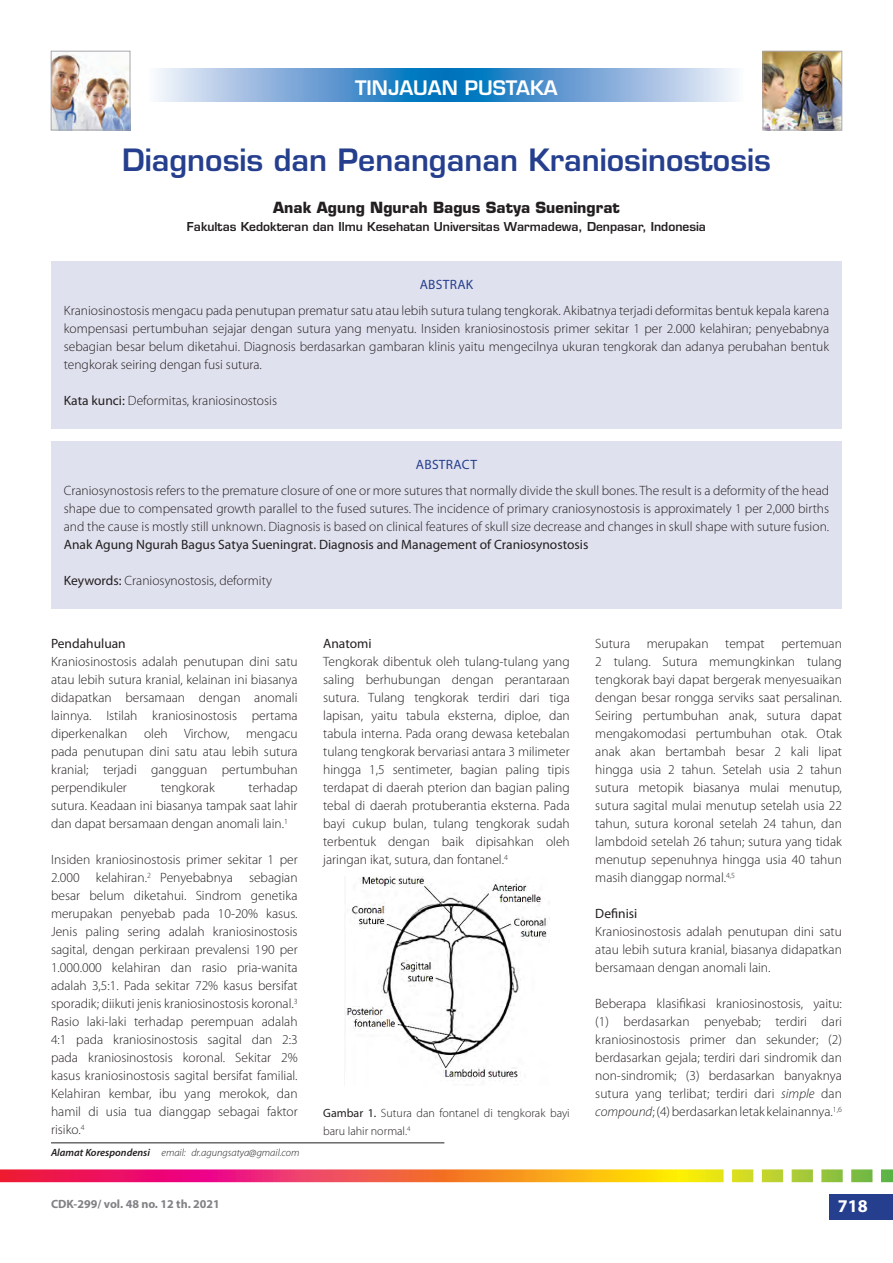
<style>
.page{position:relative;width:893px;height:1263px;background:#fff}
.page>*{position:absolute;margin:0;border:0;box-sizing:border-box;transform-origin:0 0}
.Eurostile_-_H1{font:600 30px "Eurostile LT Std";color:#253f8e}
.t1{font:600 19.5px "Eurostile LT Std";color:#fff}
.t2{font:700 18px "Myriad Pro";color:#fff}
.Eurostile_-_H2{font:700 15px "Eurostile LT Std";color:#231f20}
.MP_default{font:300 13.5px/18px "Myriad Pro";color:#231f20;text-align:justify}
.MP_abstrak_default{font:300 13.5px/18px "Myriad Pro";color:#231f20;text-align:justify}
.MP_H2{font:13.5px "Myriad Pro";color:#231f20}
.MP_abstrak_H1___colo{font:13.5px "Myriad Pro";letter-spacing:.02em;color:#253f8e}
.Eurostile_-_H3_BR{font:600 12px "Eurostile LT Std";color:#231f20}
.MP_img_title_BR{font:300 12px/18px "Myriad Pro";color:#231f20}
.t3{font:700 12px "Myriad Pro";color:#808285}
.t4{font:italic 600 10.5px "Myriad Pro";color:#231f20}
.Korespondensi_H2{font:italic 300 10.5px "Myriad Pro";color:#231f20}
.s1{font-weight:400}
.s2{font-weight:300}
.s3{font-style:italic}
</style>
<div class="page">
<div style="left:829px;top:1194px;width:64px;height:26px;background:#253f8e"></div>
<svg style="left:0;top:1169px;width:893px;height:13px;background:#e87c50"></svg>
<hr style="left:51px;top:1142px;width:393px;height:1px;background:#231f20">
<img style="left:53px;top:53px;width:75px;height:75px">
<div style="left:51px;top:51px;width:79px;height:79px;border:1px solid #a8a9ad"></div>
<img style="left:765px;top:53px;width:75px;height:75px">
<div style="left:763px;top:51px;width:79px;height:79px;border:1px solid #a8a9ad"></div>
<svg style="left:157px;top:68px;width:289px;height:34px;background:#73a9d8"></svg>
<svg style="left:446px;top:68px;width:290px;height:34px;background:#73a9d7"></svg>
<div style="left:51px;top:261px;width:791px;height:168px;background:#e0e1ee"></div>
<div style="left:51px;top:442px;width:791px;height:167px;background:#e0e1ee"></div>
<img style="left:344px;top:876px;width:203px;height:205px">
<h2 class="t1" style="left:355px;top:76px;width:204px">TINJAUAN PUSTAKA</h2>
<p class="Eurostile_-_H1" style="left:122px;top:142px;width:650px">Diagnosis dan Penanganan Kraniosinostosis</p>
<p class="Eurostile_-_H2" style="left:273px;top:198px;width:348px">Anak Agung Ngurah Bagus Satya Sueningrat</p>
<p class="Eurostile_-_H3_BR" style="left:187px;top:219px;width:520px">Fakultas Kedokteran dan Ilmu Kesehatan Universitas Warmadewa, Denpasar, Indonesia</p>
<p class="MP_abstrak_H1___colo" style="left:420px;top:276px;width:55px">ABSTRAK</p>
<p class="MP_abstrak_default" style="left:64px;top:302px;width:767px">Kraniosinostosis mengacu pada penutupan prematur satu atau lebih sutura tulang tengkorak. Akibatnya terjadi deformitas bentuk kepala karena kompensasi pertumbuhan sejajar dengan sutura yang menyatu. Insiden kraniosinostosis primer sekitar 1 per 2.000 kelahiran; penyebabnya sebagian besar belum diketahui. Diagnosis berdasarkan gambaran klinis yaitu mengecilnya ukuran tengkorak dan adanya perubahan bentuk tengkorak seiring dengan fusi sutura.</p>
<p class="MP_abstrak_default" style="left:64px;top:392px;width:215px"><span class="s1">Kata kunci:</span> Deformitas, kraniosinostosis</p>
<p class="MP_abstrak_H1___colo" style="left:416px;top:456px;width:63px">ABSTRACT</p>
<p class="MP_abstrak_default" style="left:64px;top:482px;width:767px">Craniosynostosis refers to the premature closure of one or more sutures that normally divide the skull bones. The result is a deformity of the head shape due to compensated growth parallel to the fused sutures. The incidence of primary craniosynostosis is approximately 1 per 2,000 births and the cause is mostly still unknown. Diagnosis is based on clinical features of skull size decrease and changes in skull shape with suture fusion.<br><span class="s1">Anak Agung Ngurah Bagus Satya Sueningrat. Diagnosis and Management of Craniosynostosis</span></p>
<p class="MP_abstrak_default" style="left:64px;top:572px;width:210px"><span class="s1">Keywords:</span> Craniosynostosis, deformity</p>
<p class="MP_H2" style="left:51px;top:635px;width:76px">Pendahuluan</p>
<p class="MP_default" style="left:51px;top:653px;width:248px">Kraniosinostosis adalah penutupan dini satu atau lebih sutura kranial, kelainan ini biasanya didapatkan bersamaan dengan anomali lainnya. Istilah kraniosinostosis pertama diperkenalkan oleh Virchow, mengacu pada penutupan dini satu atau lebih sutura kranial; terjadi gangguan pertumbuhan perpendikuler</p>
<p class="MP_default" style="left:51px;top:779px;width:248px;text-indent:198px">terhadap sutura. Keadaan ini biasanya tampak saat lahir dan dapat bersamaan dengan anomali lain.<sup>1</sup></p>
<p class="MP_default" style="left:51px;top:851px;width:248px">Insiden kraniosinostosis primer sekitar 1 per 2.000 kelahiran.<sup>2</sup> Penyebabnya sebagian besar belum diketahui. Sindrom genetika merupakan penyebab pada 10-20% kasus.<br>Jenis paling sering adalah kraniosinostosis sagital, dengan perkiraan prevalensi 190 per 1.000.000 kelahiran dan rasio pria-wanita adalah 3,5:1. Pada sekitar 72% kasus bersifat sporadik; diikuti jenis kraniosinostosis koronal.<sup>3<br></sup>Rasio laki-laki terhadap perempuan adalah 4:1 pada kraniosinostosis sagital dan 2:3 pada kraniosinostosis koronal. Sekitar 2% kasus kraniosinostosis sagital bersifat familial.<br>Kelahiran kembar, ibu yang merokok, dan hamil di usia tua dianggap sebagai faktor risiko.<sup>4</sup></p>
<p class="MP_default" style="left:161px;top:779px;width:56px">tengkorak</p>
<p class="Korespondensi_H2" style="left:191px;top:1146px;width:110px">dr.agungsatya@gmail.com</p>
<p class="t4" style="left:51px;top:1145px;width:136px">Alamat Korespondensi <span class="s2">email:</span></p>
<p class="MP_H2" style="left:323px;top:635px;width:50px">Anatomi</p>
<p class="MP_default" style="left:323px;top:653px;width:248px">Tengkorak dibentuk oleh tulang-tulang yang saling berhubungan dengan perantaraan sutura. Tulang tengkorak terdiri dari tiga lapisan, yaitu tabula eksterna, diploe, dan tabula interna. Pada orang dewasa ketebalan tulang tengkorak bervariasi antara 3 milimeter hingga 1,5 sentimeter, bagian paling tipis terdapat di daerah pterion dan bagian paling tebal di daerah protuberantia eksterna. Pada bayi cukup bulan, tulang tengkorak sudah terbentuk dengan baik dipisahkan oleh jaringan ikat, sutura, dan fontanel.<sup>4</sup></p>
<p class="MP_img_title_BR" style="left:323px;top:1104px;width:248px"><span class="s1">Gambar 1.</span> Sutura dan fontanel di tengkorak bayi baru lahir normal.<sup>4</sup></p>
<p class="MP_default" style="left:595px;top:635px;width:248px">Sutura merupakan tempat pertemuan 2 tulang. Sutura memungkinkan tulang tengkorak bayi dapat bergerak menyesuaikan dengan besar rongga serviks saat persalinan.<br>Seiring pertumbuhan anak, sutura dapat mengakomodasi pertumbuhan otak. Otak anak akan bertambah besar 2 kali lipat hingga usia 2 tahun. Setelah usia 2 tahun sutura metopik biasanya mulai menutup, sutura sagital mulai menutup setelah usia 22 tahun, sutura koronal setelah 24 tahun, dan lambdoid setelah 26 tahun; sutura yang tidak menutup sepenuhnya hingga usia 40 tahun masih dianggap normal.<sup>4,5</sup></p>
<p class="MP_H2" style="left:595px;top:905px;width:44px">Definisi</p>
<p class="MP_default" style="left:595px;top:923px;width:248px">Kraniosinostosis adalah penutupan dini satu atau lebih sutura kranial, biasanya didapatkan bersamaan dengan anomali lain.</p>
<p class="MP_default" style="left:595px;top:995px;width:248px">Beberapa klasifikasi kraniosinostosis, yaitu: (1) berdasarkan penyebab; terdiri dari kraniosinostosis primer dan sekunder; (2) berdasarkan gejala; terdiri dari sindromik dan non-sindromik; (3) berdasarkan banyaknya sutura yang terlibat; terdiri dari <span class="s3">simple</span> dan <span class="s3">compound</span>; (4) berdasarkan letak kelainannya.<sup>1,6</sup></p>
<p class="t3" style="left:51px;top:1196px;width:170px">CDK-299/ vol. 48 no. 12 th. 2021</p>
<h3 class="t2" style="left:838px;top:1194px;width:31px">718</h3>
</div>
